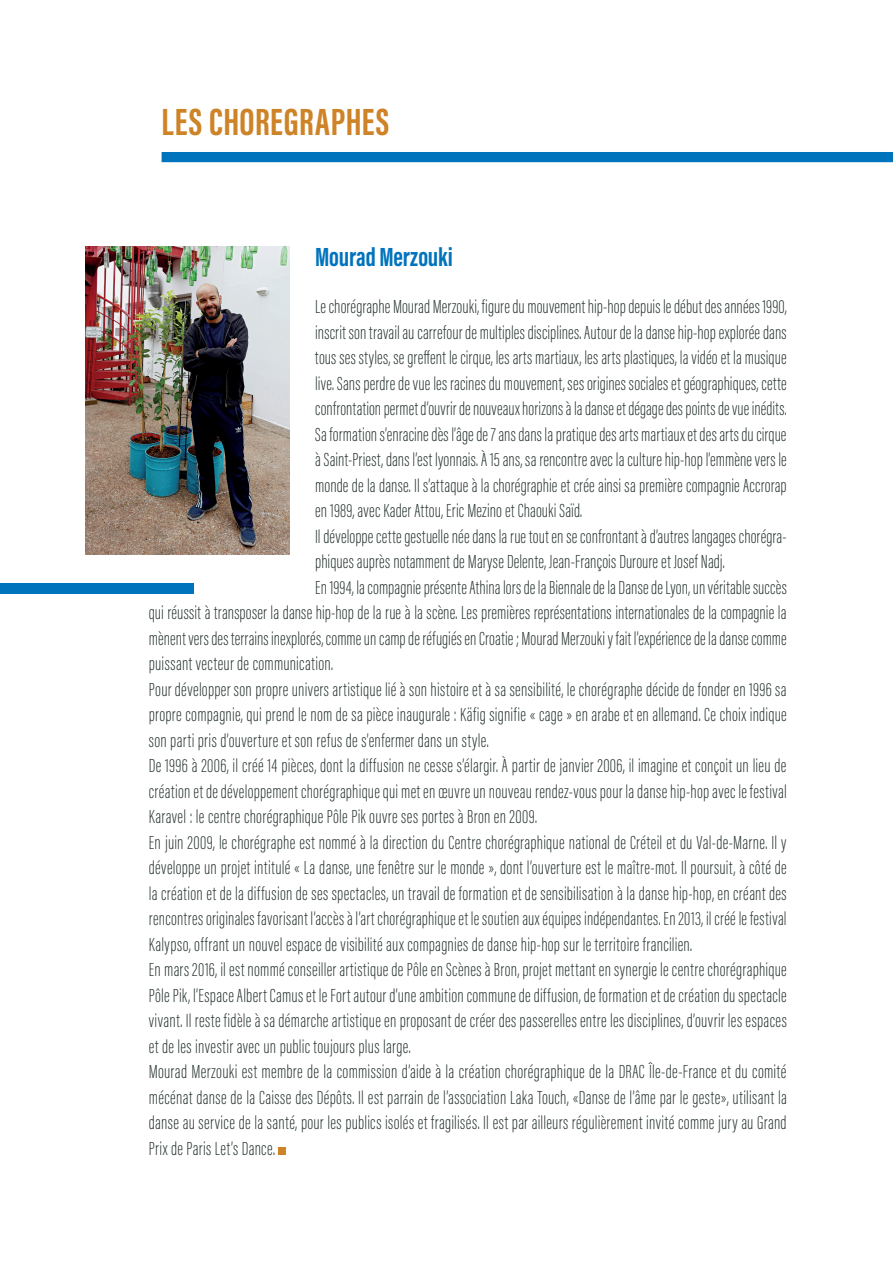
<style>
.page{position:relative;width:893px;height:1263px;background:#fff}
.page>*{position:absolute;margin:0;border:0;box-sizing:border-box;transform-origin:0 0}
.t1{font:700 39px "Acumin Pro Extra Cond";letter-spacing:.015em;color:#ce8327}
.t2{font:700 27px "Acumin Pro Extra Cond";letter-spacing:-.005em;color:#0073bd}
.t3{font:200 19.5px "Acumin Pro Extra Cond";letter-spacing:.015em;color:#23302c}
</style>
<div class="page">
<div style="left:279px;top:1147px;width:7px;height:8px;background:#ce8327"></div>
<img style="left:85px;top:247px;width:205px;height:308px">
<div style="left:0;top:584px;width:193px;height:10px;background:#0073bd"></div>
<div style="left:162px;top:152px;width:731px;height:10px;background:#0073bd"></div>
<h1 class="t1" style="left:162px;top:98px;width:229px">LES CHOREGRAPHES</h1>
<h2 class="t2" style="left:315px;top:241px;width:139px">Mourad Merzouki</h2>
<p class="t3" style="left:315px;top:295px;width:473px">Le chorégraphe Mourad Merzouki, figure du mouvement hip-hop depuis le début des années 1990,</p>
<p class="t3" style="left:315px;top:321px;width:473px">inscrit son travail au carrefour de multiples disciplines. Autour de la danse hip-hop explorée dans</p>
<p class="t3" style="left:315px;top:346px;width:473px">tous ses styles, se greffent le cirque, les arts martiaux, les arts plastiques, la vidéo et la musique</p>
<p class="t3" style="left:315px;top:372px;width:473px">live. Sans perdre de vue les racines du mouvement, ses origines sociales et géographiques, cette</p>
<p class="t3" style="left:315px;top:397px;width:473px">confrontation permet d’ouvrir de nouveaux horizons à la danse et dégage des points de vue inédits.</p>
<p class="t3" style="left:315px;top:423px;width:473px">Sa formation s’enracine dès l’âge de 7 ans dans la pratique des arts martiaux et des arts du cirque</p>
<p class="t3" style="left:315px;top:448px;width:473px">à Saint-Priest, dans l’est lyonnais. À 15 ans, sa rencontre avec la culture hip-hop l’emmène vers le</p>
<p class="t3" style="left:315px;top:474px;width:473px">monde de la danse. Il s’attaque à la chorégraphie et crée ainsi sa première compagnie Accrorap</p>
<p class="t3" style="left:315px;top:499px;width:268px">en 1989, avec Kader Attou, Eric Mezino et Chaouki Saïd.</p>
<p class="t3" style="left:315px;top:525px;width:473px">Il développe cette gestuelle née dans la rue tout en se confrontant à d’autres langages chorégra-</p>
<p class="t3" style="left:315px;top:550px;width:411px">phiques auprès notamment de Maryse Delente, Jean-François Duroure et Josef Nadj.</p>
<p class="t3" style="left:315px;top:576px;width:473px">En 1994, la compagnie présente Athina lors de la Biennale de la Danse de Lyon, un véritable succès</p>
<p class="t3" style="left:149px;top:601px;width:639px">qui réussit à transposer la danse hip-hop de la rue à la scène. Les premières représentations internationales de la compagnie la</p>
<p class="t3" style="left:149px;top:627px;width:639px">mènent vers des terrains inexplorés, comme un camp de réfugiés en Croatie ; Mourad Merzouki y fait l’expérience de la danse comme</p>
<p class="t3" style="left:149px;top:652px;width:186px">puissant vecteur de communication.</p>
<p class="t3" style="left:149px;top:678px;width:639px">Pour développer son propre univers artistique lié à son histoire et à sa sensibilité, le chorégraphe décide de fonder en 1996 sa</p>
<p class="t3" style="left:149px;top:703px;width:639px">propre compagnie, qui prend le nom de sa pièce inaugurale : Käfig signifie « cage » en arabe et en allemand. Ce choix indique</p>
<p class="t3" style="left:149px;top:729px;width:341px">son parti pris d’ouverture et son refus de s’enfermer dans un style.</p>
<p class="t3" style="left:149px;top:754px;width:639px">De 1996 à 2006, il créé 14 pièces, dont la diffusion ne cesse s’élargir. À partir de janvier 2006, il imagine et conçoit un lieu de</p>
<p class="t3" style="left:149px;top:780px;width:640px">création et de développement chorégraphique qui met en œuvre un nouveau rendez-vous pour la danse hip-hop avec le festival</p>
<p class="t3" style="left:149px;top:805px;width:390px">Karavel : le centre chorégraphique Pôle Pik ouvre ses portes à Bron en 2009.</p>
<p class="t3" style="left:149px;top:831px;width:639px">En juin 2009, le chorégraphe est nommé à la direction du Centre chorégraphique national de Créteil et du Val-de-Marne. Il y</p>
<p class="t3" style="left:149px;top:856px;width:639px">développe un projet intitulé « La danse, une fenêtre sur le monde », dont l’ouverture est le maître-mot. Il poursuit, à côté de</p>
<p class="t3" style="left:149px;top:882px;width:639px">la création et de la diffusion de ses spectacles, un travail de formation et de sensibilisation à la danse hip-hop, en créant des</p>
<p class="t3" style="left:149px;top:907px;width:639px">rencontres originales favorisant l’accès à l’art chorégraphique et le soutien aux équipes indépendantes. En 2013, il créé le festival</p>
<p class="t3" style="left:149px;top:933px;width:545px">Kalypso, offrant un nouvel espace de visibilité aux compagnies de danse hip-hop sur le territoire francilien.</p>
<p class="t3" style="left:149px;top:958px;width:639px">En mars 2016, il est nommé conseiller artistique de Pôle en Scènes à Bron, projet mettant en synergie le centre chorégraphique</p>
<p class="t3" style="left:149px;top:984px;width:639px">Pôle Pik, l’Espace Albert Camus et le Fort autour d’une ambition commune de diffusion, de formation et de création du spectacle</p>
<p class="t3" style="left:149px;top:1009px;width:639px">vivant. Il reste fidèle à sa démarche artistique en proposant de créer des passerelles entre les disciplines, d’ouvrir les espaces</p>
<p class="t3" style="left:149px;top:1035px;width:263px">et de les investir avec un public toujours plus large.</p>
<p class="t3" style="left:149px;top:1060px;width:639px">Mourad Merzouki est membre de la commission d’aide à la création chorégraphique de la DRAC Île-de-France et du comité</p>
<p class="t3" style="left:149px;top:1086px;width:639px">mécénat danse de la Caisse des Dépôts. Il est parrain de l’association Laka Touch, «Danse de l’âme par le geste», utilisant la</p>
<p class="t3" style="left:149px;top:1111px;width:639px">danse au service de la santé, pour les publics isolés et fragilisés. Il est par ailleurs régulièrement invité comme jury au Grand</p>
<p class="t3" style="left:149px;top:1137px;width:128px">Prix de Paris Let’s Dance.</p>
</div>
